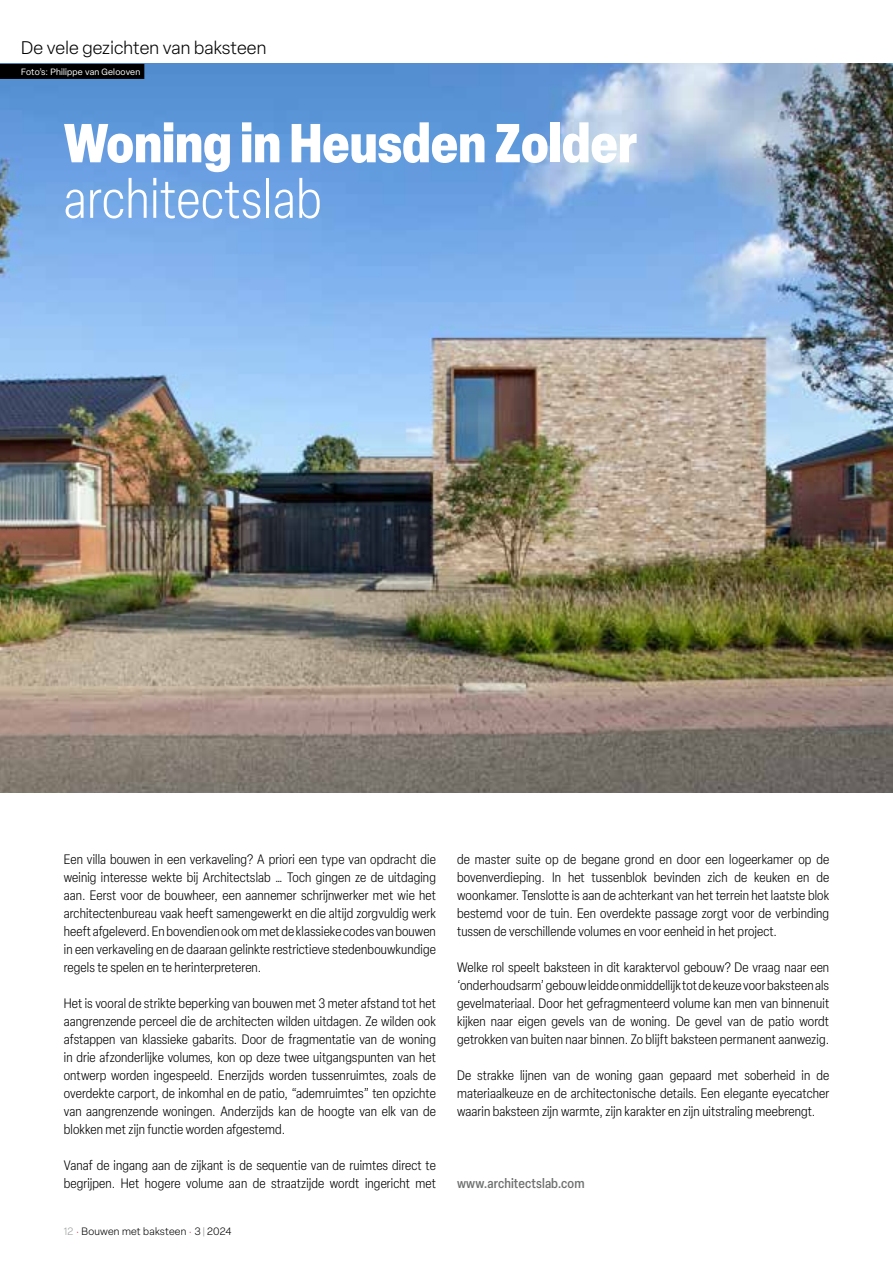
<style>
.page{position:relative;width:893px;height:1263px;background:#fff}
.page>*{position:absolute;margin:0;border:0;box-sizing:border-box;transform-origin:0 0}
.t1{font:900 condensed 54px "Elza";color:#fff;scale:.96 1}
.t2{font:300 condensed 54px "Elza";letter-spacing:.015em;color:#fff;scale:.96 1}
.t3{font:300 18px "Elza";letter-spacing:.01em;color:#000}
.t4{font:300 condensed 13.5px/18px "Elza";letter-spacing:.01em;color:#000;text-align:justify}
.t5{font:500 condensed 13.5px "Elza";letter-spacing:.01em;color:#6f7070}
.t6{font:300 10.5px "Elza";letter-spacing:.025em;color:#000}
.t7{font:9px "Elza";letter-spacing:.025em;color:#fff}
.s1{color:#9d9e9e}
.s2{color:#e7000e}
</style>
<div class="page">
<img style="left:0;top:64px;width:893px;height:728px">
<div style="left:0;top:64px;width:144px;height:15px;background:#000"></div>
<h2 class="t3" style="left:21px;top:36px;width:247px">De vele gezichten van baksteen</h2>
<p class="t7" style="left:21px;top:65px;width:121px">Foto’s: Philippe van Gelooven</p>
<h1 class="t1" style="left:64px;top:104px;width:599px">Woning in Heusden Zolder</h1>
<h1 class="t2" style="left:64px;top:164px;width:270px">architectslab</h1>
<p class="t4" style="left:64px;top:850px;width:374px">Een villa bouwen in een verkaveling? A priori een type van opdracht die weinig interesse wekte bij Architectslab … Toch gingen ze de uitdaging aan. Eerst voor de bouwheer, een aannemer schrijnwerker met wie het architectenbureau vaak heeft samengewerkt en die altijd zorgvuldig werk heeft afgeleverd. En bovendien ook om met de klassieke codes van bouwen in een verkaveling en de daaraan gelinkte restrictieve stedenbouwkundige regels te spelen en te herinterpreteren.</p>
<p class="t4" style="left:64px;top:994px;width:374px">Het is vooral de strikte beperking van bouwen met 3 meter afstand tot het aangrenzende perceel die de architecten wilden uitdagen. Ze wilden ook afstappen van klassieke gabarits. Door de fragmentatie van de woning in drie afzonderlijke volumes, kon op deze twee uitgangspunten van het ontwerp worden ingespeeld. Enerzijds worden tussenruimtes, zoals de overdekte carport, de inkomhal en de patio, “ademruimtes” ten opzichte van aangrenzende woningen. Anderzijds kan de hoogte van elk van de blokken met zijn functie worden afgestemd.</p>
<p class="t4" style="left:64px;top:1156px;width:374px">Vanaf de ingang aan de zijkant is de sequentie van de ruimtes direct te begrijpen. Het hogere volume aan de straatzijde wordt ingericht met</p>
<p class="t6" style="left:64px;top:1224px;width:169px"><span class="s1">12</span> <span class="s2">·</span> Bouwen met baksteen <span class="s2">·</span> 3<span class="s1">|</span> 2024</p>
<p class="t4" style="left:457px;top:850px;width:374px">de master suite op de begane grond en door een logeerkamer op de bovenverdieping. In het tussenblok bevinden zich de keuken en de woonkamer. Tenslotte is aan de achterkant van het terrein het laatste blok bestemd voor de tuin. Een overdekte passage zorgt voor de verbinding tussen de verschillende volumes en voor eenheid in het project.</p>
<p class="t4" style="left:457px;top:958px;width:374px">Welke rol speelt baksteen in dit karaktervol gebouw? De vraag naar een ‘onderhoudsarm’ gebouw leidde onmiddellijk tot de keuze voor baksteen als gevelmateriaal. Door het gefragmenteerd volume kan men van binnenuit kijken naar eigen gevels van de woning. De gevel van de patio wordt getrokken van buiten naar binnen. Zo blijft baksteen permanent aanwezig.</p>
<p class="t4" style="left:457px;top:1066px;width:374px">De strakke lijnen van de woning gaan gepaard met soberheid in de materiaalkeuze en de architectonische details. Een elegante eyecatcher waarin baksteen zijn warmte, zijn karakter en zijn uitstraling meebrengt.</p>
<p class="t5" style="left:457px;top:1174px;width:129px">www.architectslab.com</p>
</div>
